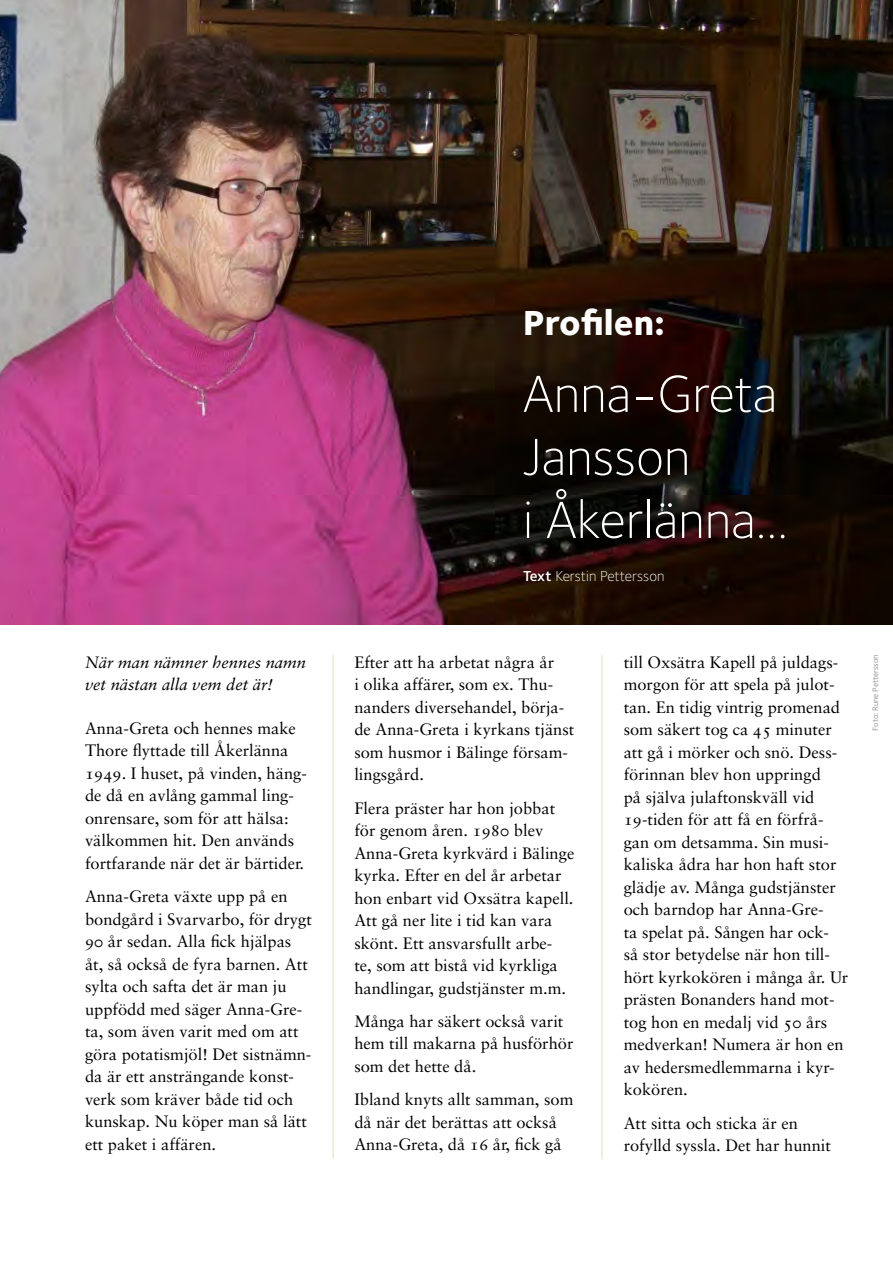
<style>
.page{position:relative;width:893px;height:1263px;background:#fff}
.page>*{position:absolute;margin:0;border:0;box-sizing:border-box;transform-origin:0 0}
.t1{font:54px/63px "Foundry Sterling Light OSF";color:#fff}
.t2{font:36px "Foundry Sterling Extra Bold OSF";letter-spacing:-.01em;color:#fff}
.t3{font:16.5px/22.5px "Sabon";color:#000}
.t4{font:italic 16.5px/22.5px "Sabon";color:#000}
.t5{font:15px "Foundry Sterling Light OSF";color:#fff}
.t6{font:8.25px "Foundry Sterling Medium OSF";letter-spacing:-.005em;color:#9d9d9c}
.s1{font-family:"Sabon Roman SC"}
.s2{font-family:"Foundry Sterling Demi OSF"}
</style>
<div class="page">
<img style="left:0;top:0;width:893px;height:624px">
<hr style="left:332px;top:655px;width:2px;height:504px;background:#ede7d3">
<hr style="left:601px;top:655px;width:2px;height:504px;background:#ede7d3">
<p class="t4" style="left:85px;top:651px;width:222px">När man nämner hennes namn vet nästan alla vem det är!</p>
<p class="t3" style="left:85px;top:717px;width:223px">Anna-Greta och hennes make<br>Thore flyttade till Åkerlänna<br><span class="s1">1949</span>. I huset, på vinden, häng&shy;de då en avlång gammal ling&shy;onrensare, som för att hälsa: välkommen hit. Den används fortfarande när det är bärtider.</p>
<p class="t3" style="left:85px;top:885px;width:228px">Anna-Greta växte upp på en bondgård i Svarvarbo, för drygt<br><span class="s1">90</span> år sedan. Alla fick hjälpas åt, så också de fyra barnen. Att sylta och safta det är man ju uppfödd med säger Anna-Gre&shy;ta, som även varit med om att göra potatismjöl! Det sistnämn&shy;da är ett ansträngande konst&shy;verk som kräver både tid och kunskap. Nu köper man så lätt ett paket i affären.</p>
<h2 class="t2" style="left:523px;top:297px;width:143px">Profilen:</h2>
<h1 class="t1" style="left:523px;top:361px;width:266px">Anna-Greta<br>Jansson<br>i Åkerlänna…</h1>
<p class="t5" style="left:523px;top:566px;width:143px"><span class="s2">Text</span> Kerstin Pettersson</p>
<p class="t3" style="left:354px;top:650px;width:222px">Efter att ha arbetat några år<br>i olika affärer, som ex. Thu&shy;nanders diversehandel, börja&shy;de Anna-Greta i kyrkans tjänst som husmor i Bälinge försam&shy;lingsgård.</p>
<p class="t3" style="left:354px;top:796px;width:222px">Flera präster har hon jobbat för genom åren. <span class="s1">1980</span> blev<br>Anna-Greta kyrkvärd i Bälinge kyrka. Efter en del år arbetar hon enbart vid Oxsätra kapell.<br>Att gå ner lite i tid kan vara skönt. Ett ansvarsfullt arbe-<br>te, som att bistå vid kyrkliga handlingar, gudstjänster m.m.</p>
<p class="t3" style="left:354px;top:1010px;width:221px">Många har säkert också varit hem till makarna på husförhör som det hette då.</p>
<p class="t3" style="left:354px;top:1088px;width:221px">Ibland knyts allt samman, som då när det berättas att också<br>Anna-Greta, då <span class="s1">16</span> år, fick gå</p>
<p class="t3" style="left:624px;top:651px;width:226px">till Oxsätra Kapell på juldags&shy;morgon för att spela på julot&shy;tan. En tidig vintrig promenad som säkert tog ca <span class="s1">45</span> minuter att gå i mörker och snö. Dess&shy;förinnan blev hon uppringd<br>på själva julaftonskväll vid<br><span class="s1">19</span>-tiden för att få en förfrå&shy;gan om detsamma. Sin musi&shy;kaliska ådra har hon haft stor glädje av. Många gudstjänster och barndop har Anna-Gre-<br>ta spelat på. Sången har ock-<br>så stor betydelse när hon till&shy;hört kyrkokören i många år. Ur prästen Bonanders hand mot&shy;tog hon en medalj vid <span class="s1">50</span> års medverkan! Numera är hon en av hedersmedlemmarna i kyr&shy;kokören.</p>
<p class="t3" style="left:624px;top:1111px;width:209px">Att sitta och sticka är en rofylld syssla. Det har hunnit</p>
<p class="t6" style="left:869px;top:730px;width:77px;rotate:-90deg">Foto: Rune Pettersson</p>
</div>
